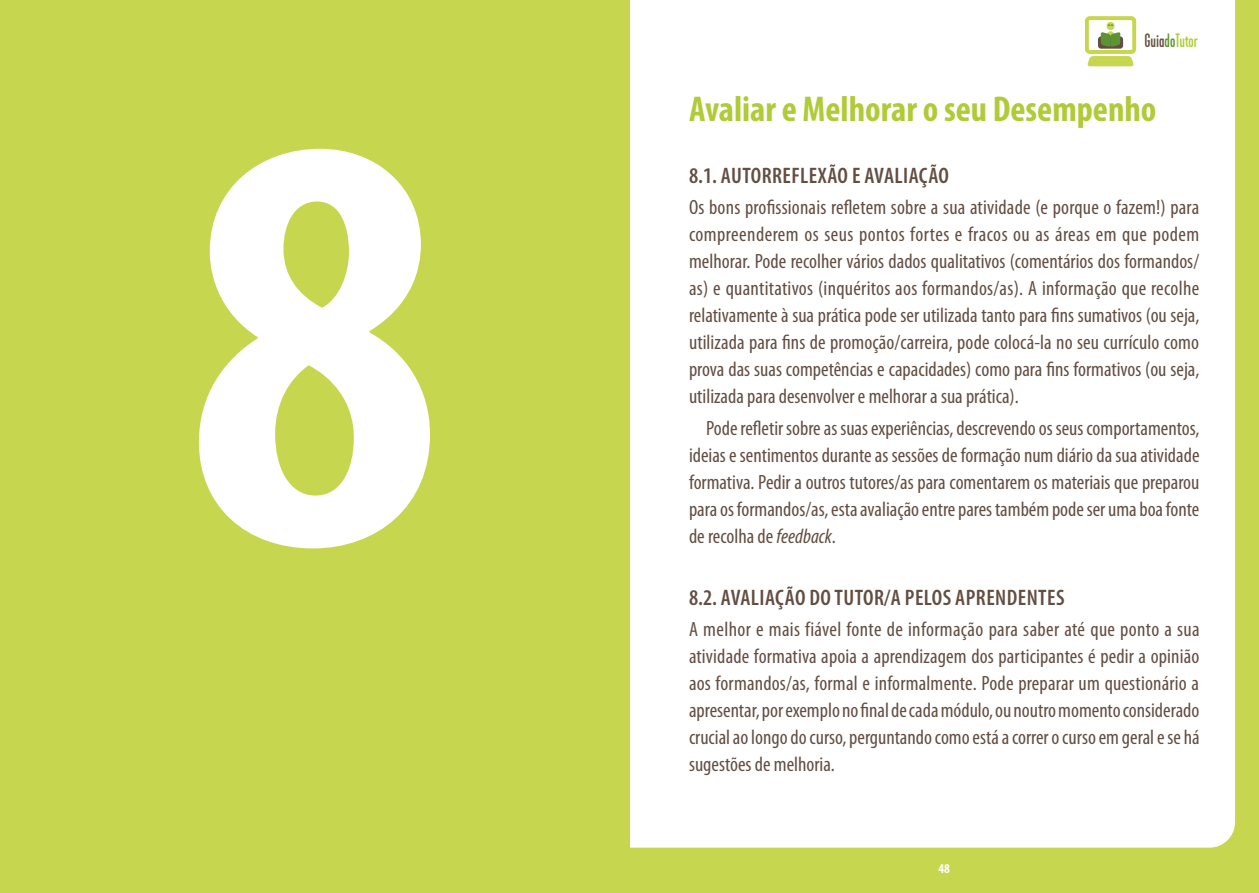
<style>
.page{position:relative;width:1259px;height:893px;background:#c7d64f}
.page>*{position:absolute;margin:0;border:0;box-sizing:border-box;transform-origin:0 0}
.t1{font:700 condensed 600px "Myriad Pro";color:#fff}
.t2{font:700 condensed 36px "Myriad Pro";color:#afcb37}
.t3{font:600 condensed 22.5px "Myriad Pro";letter-spacing:.02em;color:#634e42}
.t4{font:condensed 20.7px/27px "Myriad Pro";color:#634e42;text-align:justify}
.t5{font:condensed 18px "Kapra Neue";color:#afcb37}
.t6{font:700 condensed 13.5px "Myriad Pro";color:#fff}
.s1{color:#634e42}
.s2{color:#5e9333}
.s3{font-style:italic}
</style>
<div class="page">
<div style="left:630px;top:0;width:605px;height:848px;background:#fff"></div>
<div style="left:1085px;top:16px;width:51px;height:38px;border:4px solid #c7d64f;border-radius:3px"></div>
<svg style="left:1087px;top:56px;width:46px;height:10px"></svg>
<div style="left:1098px;top:36px;width:25px;height:13px;background:#634e42;border-radius:3px"></div>
<svg style="left:1100px;top:24px;width:20px;height:23px"></svg>
<h1 class="t1" style="left:187px;top:-31px;width:257px">8</h1>
<p class="t5" style="left:1144px;top:30px;width:55px"><span class="s1">Guia</span><span class="s2">do</span>Tutor</p>
<h2 class="t2" style="left:689px;top:86px;width:469px">Avaliar e Melhorar o seu Desempenho</h2>
<p class="t3" style="left:689px;top:162px;width:261px">8.1. AUTORREFLEXÃO E AVALIAÇÃO</p>
<p class="t4" style="left:689px;top:194px;width:512px">Os bons profissionais refletem sobre a sua atividade (e porque o fazem!) para compreenderem os seus pontos fortes e fracos ou as áreas em que podem melhorar. Pode recolher vários dados qualitativos (comentários dos formandos/ as) e quantitativos (inquéritos aos formandos/as). A informação que recolhe relativamente à sua prática pode ser utilizada tanto para fins sumativos (ou seja, utilizada para fins de promoção/carreira, pode colocá-la no seu currículo como prova das suas competências e capacidades) como para fins formativos (ou seja, utilizada para desenvolver e melhorar a sua prática).</p>
<p class="t4" style="left:689px;top:414px;width:512px;text-indent:17px">Pode refletir sobre as suas experiências, descrevendo os seus comportamentos, ideias e sentimentos durante as sessões de formação num diário da sua atividade formativa. Pedir a outros tutores/as para comentarem os materiais que preparou para os formandos/as, esta avaliação entre pares também pode ser uma boa fonte de recolha de <span class="s3">feedback</span>.</p>
<p class="t3" style="left:689px;top:584px;width:377px">8.2. AVALIAÇÃO DO TUTOR/A PELOS APRENDENTES</p>
<p class="t4" style="left:689px;top:616px;width:512px">A melhor e mais fiável fonte de informação para saber até que ponto a sua atividade formativa apoia a aprendizagem dos participantes é pedir a opinião aos formandos/as, formal e informalmente. Pode preparar um questionário a apresentar, por exemplo no final de cada módulo, ou noutro momento considerado crucial ao longo do curso, perguntando como está a correr o curso em geral e se há sugestões de melhoria.</p>
<p class="t6" style="left:938px;top:860px;width:13px">48</p>
</div>
